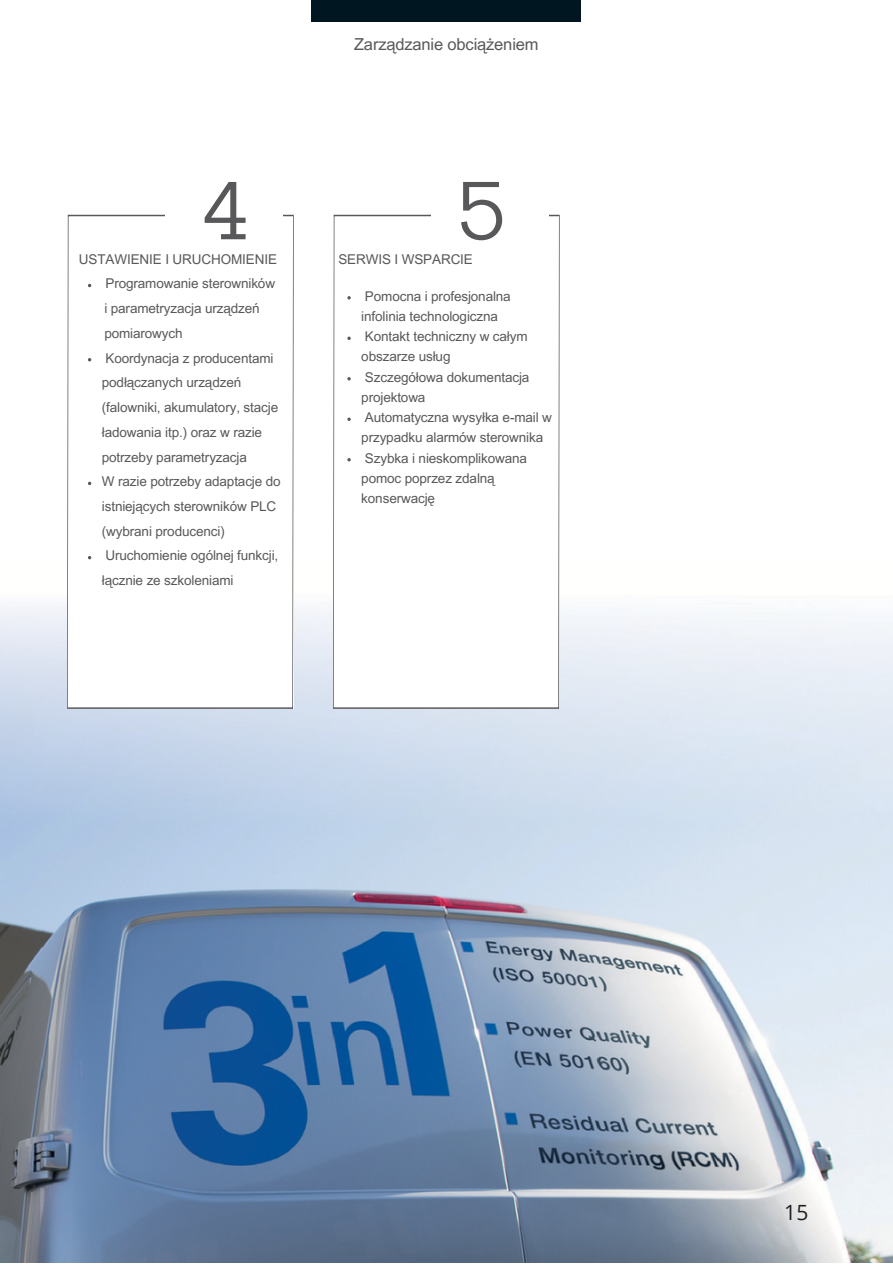
<style>
.page{position:relative;width:893px;height:1264px;background:#fff}
.page>*{position:absolute;margin:0;border:0;box-sizing:border-box;transform-origin:0 0}
.t1{font:89.85px "Anonymous Pro";color:#58585a}
.t2{font:21px "Open Sans";color:#231f20}
.t3{font:16.5px "Arial MT Pro";letter-spacing:-.01em;color:#58585a}
.t4{font:13.5px/24.8px "Arial MT Pro";letter-spacing:-.01em;color:#58585a}
</style>
<div class="page">
<img style="left:0;top:559px;width:892px;height:703px">
<svg style="left:67px;top:215px;width:227px;height:494px"></svg>
<div style="left:165px;top:182px;width:117px;height:95px;background:#fff"></div>
<div style="left:312px;top:0;width:269px;height:21px;background:#001722"></div>
<svg style="left:333px;top:215px;width:226px;height:494px"></svg>
<div style="left:431px;top:182px;width:117px;height:95px;background:#fff"></div>
<svg style="left:347px;top:296px;width:4px;height:3px"></svg>
<svg style="left:347px;top:336px;width:4px;height:4px"></svg>
<svg style="left:347px;top:377px;width:4px;height:3px"></svg>
<svg style="left:347px;top:417px;width:4px;height:4px"></svg>
<svg style="left:347px;top:458px;width:4px;height:3px"></svg>
<p class="t1" style="left:205px;top:166px;width:51px">4</p>
<p class="t4" style="left:79px;top:248px;width:199px">USTAWIENIE I URUCHOMIENIE</p>
<p class="t4" style="left:104px;top:297px;width:157px">i parametryzacja urządzeń</p>
<p class="t4" style="left:104px;top:322px;width:80px">pomiarowych</p>
<p class="t4" style="left:105px;top:273px;width:171px">Programowanie sterowników</p>
<p class="t4" style="left:102px;top:347px;width:178px">Koordynacja z producentami podłączanych urządzeń (falowniki, akumulatory, stacje ładowania itp.) oraz w razie potrzeby parametryzacja</p>
<p class="t4" style="left:102px;top:471px;width:180px">W razie potrzeby adaptacje do istniejących sterowników PLC (wybrani producenci)</p>
<p class="t4" style="left:102px;top:545px;width:178px">Uruchomienie ogólnej funkcji, łącznie ze szkoleniami</p>
<p class="t3" style="left:354px;top:38px;width:186px">Zarządzanie obciążeniem</p>
<p class="t1" style="left:461px;top:166px;width:51px">5</p>
<p class="t4" style="left:338px;top:248px;width:136px">SERWIS I WSPARCIE</p>
<p class="t4" style="left:361px;top:287px;width:151px;line-height:20.2px">Pomocna i profesjonalna infolinia technologiczna</p>
<p class="t4" style="left:361px;top:328px;width:168px;line-height:20.2px">Kontakt techniczny w całym obszarze usług</p>
<p class="t4" style="left:361px;top:368px;width:170px;line-height:20.2px">Szczegółowa dokumentacja projektowa</p>
<p class="t4" style="left:361px;top:409px;width:192px;line-height:20.2px">Automatyczna wysyłka e-mail w przypadku alarmów sterownika</p>
<p class="t4" style="left:361px;top:449px;width:167px;line-height:20.2px">Szybka i nieskomplikowana pomoc poprzez zdalną konserwację</p>
<p class="t2" style="left:784px;top:1197px;width:26px">15</p>
</div>
